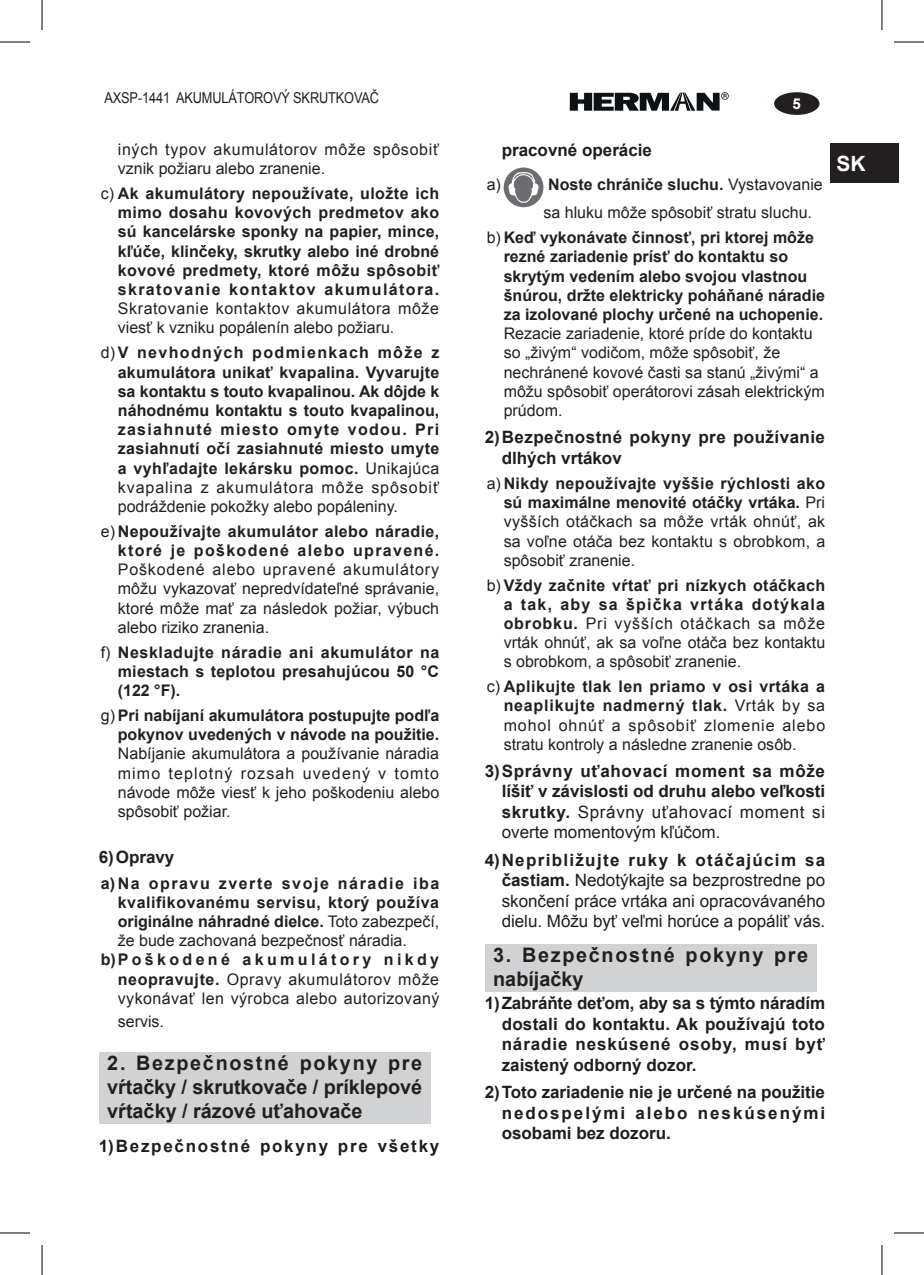
<style>
.page{position:relative;width:924px;height:1275px;background:#fff}
.page>*{position:absolute;margin:0;border:0;box-sizing:border-box;transform-origin:0 0}
.t1{font:700 21px "Arial";color:#fff}
.t2{font:700 20px/24px "Arial";color:#231f20;text-align:justify}
.t3{font:700 20px/24px "Arial";letter-spacing:.085em;color:#231f20}
.t4{font:700 17px/20.4px "Arial";letter-spacing:.025em;color:#211d1e;text-align:justify}
.t5{font:17px/20.4px "Arial";color:#211d1e;text-align:justify}
.t6{font:700 17px "Arial";letter-spacing:.1em;color:#211d1e}
.t7{font:700 17px "Arial";color:#211d1e}
.t8{font:16px/19.2px "Arial";color:#231f20;text-align:justify}
.t9{font:700 16px/19.2px "Arial";color:#231f20;text-align:justify}
.t10{font:16px/19.2px "Arial";letter-spacing:.04em;color:#231f20}
.t11{font:700 16px/19.2px "Arial";letter-spacing:.025em;color:#231f20;text-align:right}
.t12{font:16px/19.2px "Arial";letter-spacing:.045em;color:#231f20}
.t13{font:15px "Arial";letter-spacing:-.01em;color:#231f20;scale:.85 1}
.t14{font:700 15px "Arial";color:#fff}
.s1{font-weight:400}
.s2{font-weight:700}
</style>
<div class="page">
<div style="left:830px;top:143px;width:68px;height:40px;background:#231f20"></div>
<div style="left:773px;top:92px;width:46px;height:23px;background:#231f20;border-radius:50%"></div>
<svg style="left:569px;top:92px;width:159px;height:19px"></svg>
<div style="left:99px;top:1052px;width:331px;height:71px;background:#d1d2d4"></div>
<svg style="left:503px;top:167px;width:40px;height:40px"></svg>
<svg style="left:507px;top:172px;width:32px;height:31px"></svg>
<div style="left:484px;top:944px;width:332px;height:47px;background:#d1d2d4"></div>
<hr style="left:0;top:42px;width:30px;height:1px;background:#000">
<hr style="left:893px;top:42px;width:30px;height:1px;background:#000">
<hr style="left:0;top:1232px;width:30px;height:1px;background:#000">
<hr style="left:893px;top:1232px;width:30px;height:1px;background:#000">
<hr style="left:42px;top:0;width:1px;height:30px;background:#000">
<hr style="left:42px;top:1245px;width:1px;height:30px;background:#000">
<hr style="left:881px;top:0;width:1px;height:30px;background:#000">
<hr style="left:881px;top:1245px;width:1px;height:30px;background:#000">
<p class="t13" style="left:104px;top:88px;width:324px">AXSP-1441 AKUMULÁTOROVÝ SKRUTKOVAČ</p>
<p class="t12" style="left:118px;top:140px;width:322px">iných typov akumulátorov môže spôsobiť vznik požiaru alebo zranenie.</p>
<p class="t9" style="left:118px;top:184px;width:323px;text-indent:-17px"><span class="s1">c)</span> Ak akumulátory nepoužívate, uložte ich mimo dosahu kovových predmetov ako sú kancelárske sponky na papier, mince, kľúče, klinčeky, skrutky alebo iné drobné kovové predmety, ktoré môžu spôsobiť skratovanie kontaktov akumulátora.</p>
<p class="t10" style="left:118px;top:299px;width:322px">Skratovanie kontaktov akumulátora môže viesť k vzniku popálenín alebo požiaru.</p>
<p class="t9" style="left:118px;top:343px;width:323px;text-indent:-17px"><span class="s1">d)</span>V nevhodných podmienkach môže z akumulátora unikať kvapalina. Vyvarujte sa kontaktu s touto kvapalinou. Ak dôjde k náhodnému kontaktu s touto kvapalinou, zasiahnuté miesto omyte vodou. Pri zasiahnutí očí zasiahnuté miesto umyte a vyhľadajte lekársku pomoc. <span class="s1">Unikajúca kvapalina z akumulátora môže spôsobiť podráždenie pokožky alebo popáleniny.</span></p>
<p class="t11" style="left:101px;top:522px;width:340px"><span class="s1">e)</span> Nepoužívajte akumulátor alebo náradie, ktoré je poškodené alebo upravené.</p>
<p class="t8" style="left:118px;top:560px;width:323px">Poškodené alebo upravené akumulátory môžu vykazovať nepredvídateľné správanie, ktoré môže mať za následok požiar, výbuch alebo riziko zranenia.</p>
<p class="t9" style="left:118px;top:643px;width:323px;text-indent:-17px"><span class="s1">f)</span> Neskladujte náradie ani akumulátor na miestach s teplotou presahujúcou 50 °C (122 °F).</p>
<p class="t9" style="left:101px;top:706px;width:340px;text-align:right"><span class="s1">g)</span> Pri nabíjaní akumulátora postupujte podľa pokynov uvedených v návode na použitie.</p>
<p class="t8" style="left:118px;top:744px;width:323px">Nabíjanie akumulátora a používanie náradia mimo teplotný rozsah uvedený v tomto návode môže viesť k jeho poškodeniu alebo spôsobiť požiar.</p>
<p class="t4" style="left:99px;top:847px;width:77px">6)Opravy</p>
<p class="t9" style="left:118px;top:874px;width:323px;text-indent:-17px">a)Na opravu zverte svoje náradie iba kvalifikovanému servisu, ktorý používa originálne náhradné dielce. <span class="s1">Toto zabezpečí, že bude zachovaná bezpečnosť náradia.</span></p>
<p class="t8" style="left:118px;top:950px;width:323px;text-indent:-17px"><span class="s2">b)Poškodené akumulátory nikdy neopravujte.</span> Opravy akumulátorov môže vykonávať len výrobca alebo autorizovaný</p>
<p class="t8" style="left:118px;top:1012px;width:48px">servis.</p>
<p class="t2" style="left:107px;top:1051px;width:316px">2. Bezpečnostné pokyny pre vŕtačky / skrutkovače / príklepové vŕtačky / rázové uťahovače</p>
<p class="t6" style="left:99px;top:1135px;width:342px">1)Bezpečnostné pokyny pre všetky</p>
<p class="t14" style="left:792px;top:94px;width:10px">5</p>
<p class="t7" style="left:501px;top:139px;width:152px">pracovné operácie</p>
<p class="t8" style="left:486px;top:175px;width:16px">a)</p>
<p class="t8" style="left:543px;top:171px;width:281px;line-height:28.2px"><span class="s2">Noste chrániče sluchu.</span> Vystavovanie sa hluku môže spôsobiť stratu sluchu.</p>
<p class="t9" style="left:503px;top:228px;width:322px;text-align:left;text-indent:-17px"><span class="s1">b)</span> Keď vykonávate činnosť, pri ktorej môže rezné zariadenie prísť do kontaktu so skrytým vedením alebo svojou vlastnou šnúrou, držte elektricky poháňané náradie za izolované plochy určené na uchopenie.</p>
<p class="t8" style="left:503px;top:324px;width:322px;text-align:left">Rezacie zariadenie, ktoré príde do kontaktu so „živým“ vodičom, môže spôsobiť, že nechránené kovové časti sa stanú „živými“ a môžu spôsobiť operátorovi zásah elektrickým prúdom.</p>
<p class="t4" style="left:501px;top:427px;width:325px;text-indent:-17px">2)Bezpečnostné pokyny pre používanie dlhých vrtákov</p>
<p class="t8" style="left:503px;top:474px;width:323px;text-indent:-17px">a) <span class="s2">Nikdy nepoužívajte vyššie rýchlosti ako sú maximálne menovité otáčky vrtáka.</span> Pri vyšších otáčkach sa môže vrták ohnúť, ak sa voľne otáča bez kontaktu s obrobkom, a spôsobiť zranenie.</p>
<p class="t8" style="left:503px;top:575px;width:323px;text-indent:-17px">b) <span class="s2">Vždy začnite vŕtať pri nízkych otáčkach a tak, aby sa špička vrtáka dotýkala obrobku.</span> Pri vyšších otáčkach sa môže vrták ohnúť, ak sa voľne otáča bez kontaktu s obrobkom, a spôsobiť zranenie.</p>
<p class="t8" style="left:503px;top:677px;width:323px;text-indent:-17px">c) <span class="s2">Aplikujte tlak len priamo v osi vrtáka a neaplikujte nadmerný tlak.</span> Vrták by sa mohol ohnúť a spôsobiť zlomenie alebo stratu kontroly a následne zranenie osôb.</p>
<p class="t4" style="left:501px;top:761px;width:325px;text-indent:-17px">3)Správny uťahovací moment sa môže líšiť v závislosti od druhu alebo veľkosti skrutky. <span class="s1">Správny uťahovací moment si overte momentovým kľúčom.</span></p>
<p class="t5" style="left:501px;top:849px;width:325px;text-indent:-17px"><span class="s2">4)Nepribližujte ruky k otáčajúcim sa častiam.</span> Nedotýkajte sa bezprostredne po skončení práce vrtáka ani opracovávaného dielu. Môžu byť veľmi horúce a popáliť vás.</p>
<p class="t3" style="left:493px;top:943px;width:316px">3. Bezpečnostné pokyny pre nabíjačky</p>
<p class="t4" style="left:501px;top:993px;width:325px;text-indent:-17px">1)Zabráňte deťom, aby sa s týmto náradím dostali do kontaktu. Ak používajú toto náradie neskúsené osoby, musí byť zaistený odborný dozor.</p>
<p class="t4" style="left:501px;top:1082px;width:325px;text-indent:-17px">2)Toto zariadenie nie je určené na použitie nedospelými alebo neskúsenými osobami bez dozoru.</p>
<h1 class="t1" style="left:836px;top:149px;width:31px">SK</h1>
</div>
